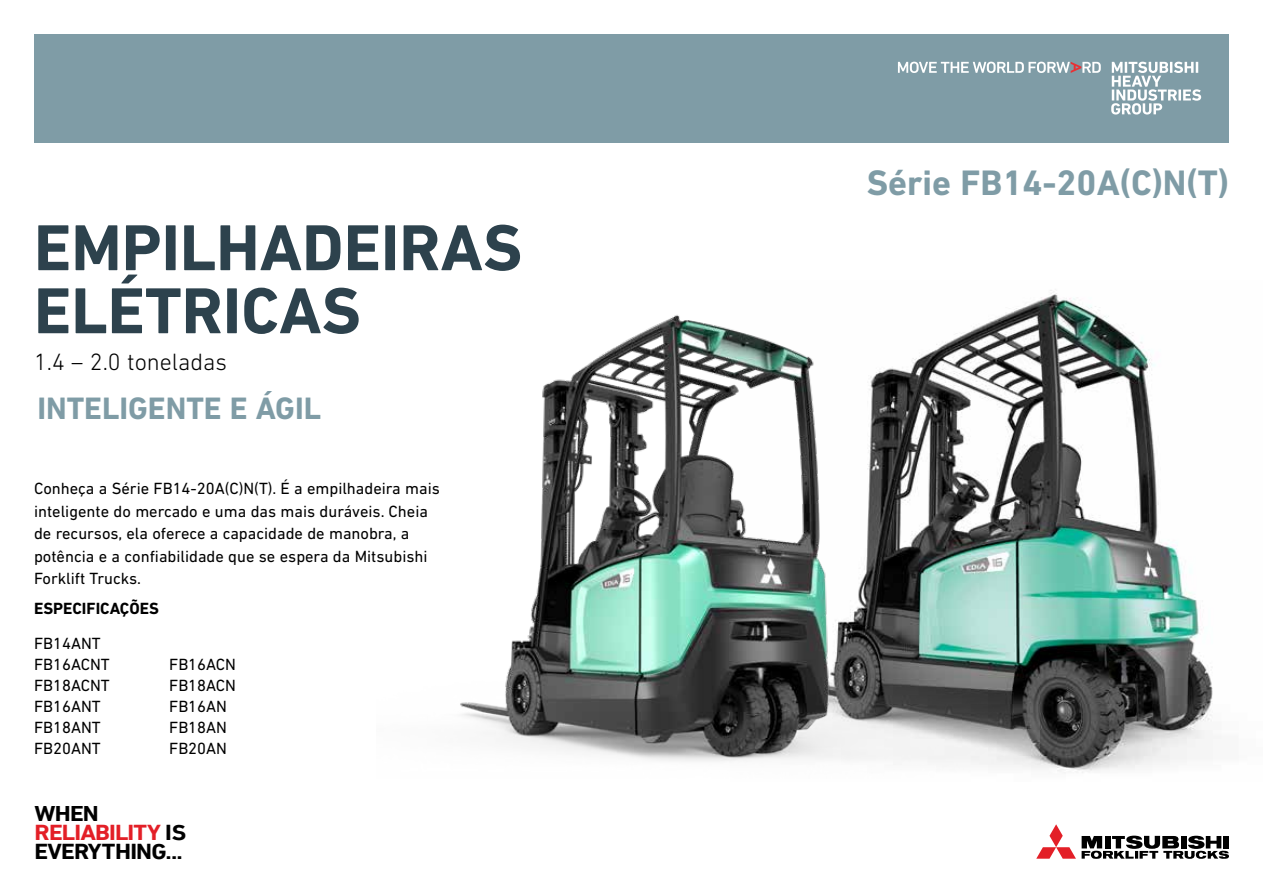
<style>
.page{position:relative;width:1263px;height:893px;background:#fff}
.page>*{position:absolute;margin:0;border:0;box-sizing:border-box;transform-origin:0 0}
.t1{font:700 66px/63px "DIN Next LT Pro";color:#2d424d}
.t2{font:700 36px "DIN Next LT Pro";color:#7f9ca6}
.t3{font:700 31.5px "DIN Next LT Pro";color:#7f9ca6}
.t4{font:300 24px "DIN Next LT Pro";color:#000}
.t5{font:700 22.2px/18.9px "DIN Next LT Pro";letter-spacing:-.035em;color:#000;scale:1.1 1}
.t6{font:16.5px/21px "DIN Next LT Pro";color:#000}
.t7{font:700 16.5px "DIN Next LT Pro";color:#000}
.s1{color:#e31f27}
</style>
<div class="page">
<img style="left:1028px;top:290px;width:185px;height:483px">
<img style="left:460px;top:306px;width:580px;height:467px">
<svg style="left:1036px;top:824px;width:193px;height:35px"></svg>
<div style="left:34px;top:34px;width:1195px;height:108px;background:#7f9ca6"></div>
<svg style="left:1111px;top:62px;width:90px;height:53px"></svg>
<svg style="left:898px;top:62px;width:203px;height:11px"></svg>
<h1 class="t1" style="left:34px;top:216px;width:490px">EMPILHADEIRAS<br>ELÉTRICAS</h1>
<h3 class="t4" style="left:34px;top:348px;width:195px">1.4 – 2.0 toneladas</h3>
<h3 class="t3" style="left:37px;top:390px;width:285px">INTELIGENTE E ÁGIL</h3>
<p class="t6" style="left:34px;top:477px;width:407px;line-height:22.5px">Conheça a Série FB14-20A(C)N(T). É a empilhadeira mais inteligente do mercado e uma das mais duráveis. Cheia de recursos, ela oferece a capacidade de manobra, a potência e a confiabilidade que se espera da Mitsubishi Forklift Trucks.</p>
<p class="t7" style="left:34px;top:599px;width:126px">ESPECIFICAÇÕES</p>
<p class="t6" style="left:34px;top:632px;width:77px">FB14ANT<br>FB16ACNT<br>FB18ACNT<br>FB16ANT<br>FB18ANT<br>FB20ANT</p>
<p class="t6" style="left:169px;top:653px;width:68px">FB16ACN<br>FB18ACN<br>FB16AN<br>FB18AN<br>FB20AN</p>
<h3 class="t5" style="left:35px;top:804px;width:139px">WHEN<br><span class="s1">RELIABILITY</span> IS<br>EVERYTHING...</h3>
<h2 class="t2" style="left:867px;top:162px;width:364px">Série FB14-20A(C)N(T)</h2>
</div>
